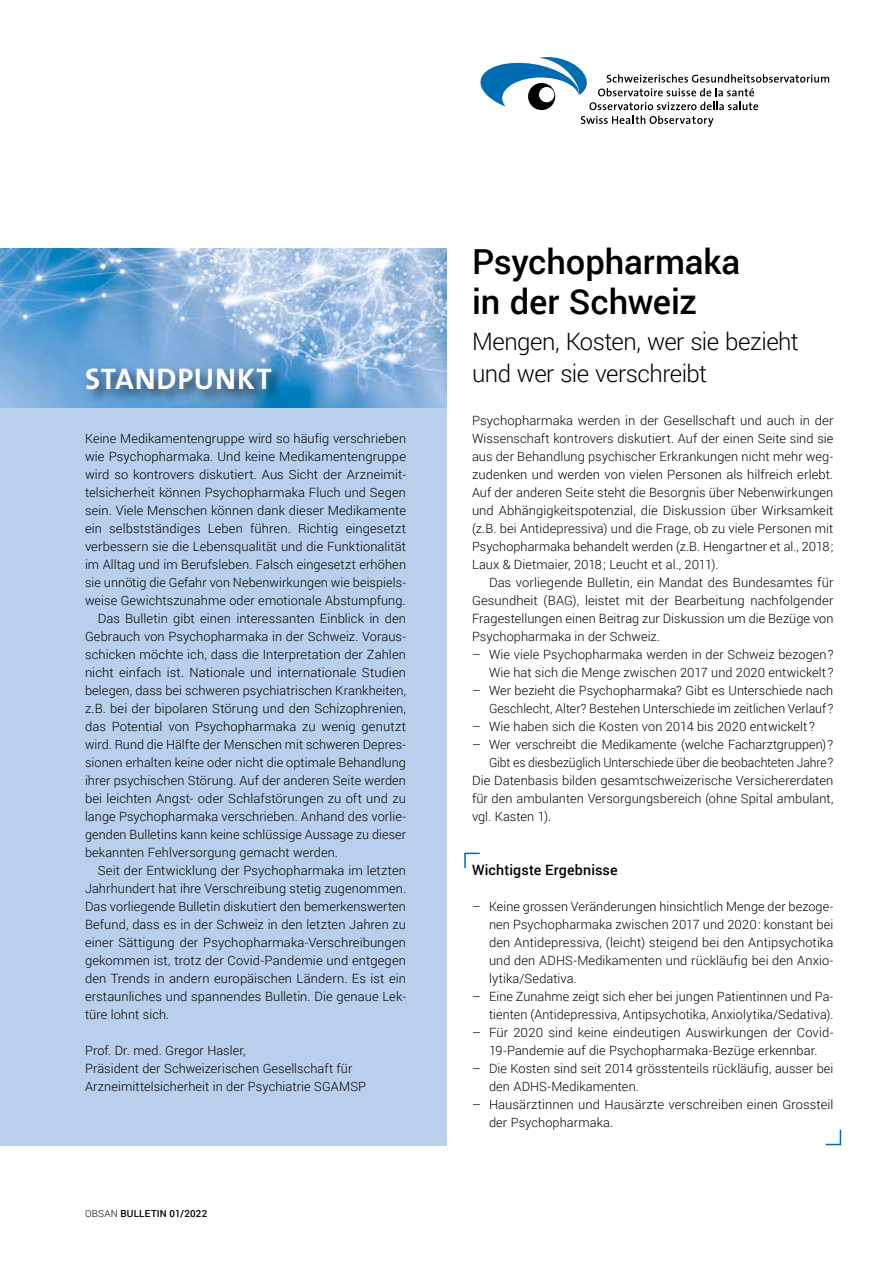
<style>
.page{position:relative;width:893px;height:1263px;background:#fff}
.page>*{position:absolute;margin:0;border:0;box-sizing:border-box;transform-origin:0 0}
.TS_Titel{font:500 34.5px/40.5px "Roboto";letter-spacing:-.005em;color:#000}
.Standpunkt_D{font:700 30px "The Sans OT7";letter-spacing:.03em;color:#fff}
.TS_Untertitel{font:300 24px/31.5px "Roboto";letter-spacing:-.02em;color:#000}
.Untertitel_2_fett{font:500 14.25px "Roboto";letter-spacing:.01em;color:#000}
.Grundtext_D{font:300 12.75px/18px "Roboto";letter-spacing:.005em;color:#000;text-align:justify}
.Grundtext_Einzug{font:300 12.75px/18px "Roboto";letter-spacing:.005em;color:#000;text-align:justify}
.Kopf-Fuss-Zeile_Pagi{font:500 9.75px "Roboto";letter-spacing:.025em;color:#000}
.s1{font-weight:300}
</style>
<div class="page">
<svg style="left:581px;top:116px;width:132px;height:11px"></svg>
<svg style="left:480px;top:57px;width:349px;height:53px"></svg>
<div style="left:0;top:389px;width:446px;height:756px;background:#b8d0eb"></div>
<img style="left:0;top:249px;width:446px;height:158px">
<div style="left:84px;top:365px;width:203px;height:39px;background:#000;opacity:.6"></div>
<svg style="left:464px;top:852px;width:16px;height:17px"></svg>
<svg style="left:825px;top:1129px;width:17px;height:17px"></svg>
<p class="Standpunkt_D" style="left:85px;top:359px;width:188px">STANDPUNKT</p>
<p class="Grundtext_D" style="left:85px;top:429px;width:323px">Keine Medikamentengruppe wird so häufig verschrieben wie Psychopharmaka. Und keine Medikamentengruppe wird so kontrovers diskutiert. Aus Sicht der Arzneimit&shy;telsicherheit können Psychopharmaka Fluch und Segen sein. Viele Menschen können dank dieser Medikamente ein selbstständiges Leben führen. Richtig eingesetzt verbessern sie die Lebensqualität und die Funktionalität im Alltag und im Berufsleben. Falsch eingesetzt erhöhen sie unnötig die Gefahr von Nebenwirkungen wie beispiels&shy;weise Gewichtszunahme oder emotionale Abstumpfung.</p>
<p class="Grundtext_D" style="left:85px;top:609px;width:323px;text-indent:13px">Das Bulletin gibt einen interessanten Einblick in den Gebrauch von Psychopharmaka in der Schweiz. Voraus&shy;schicken möchte ich, dass die Interpretation der Zahlen nicht einfach ist. Nationale und internationale Studien belegen, dass bei schweren psychiatrischen Krankheiten, z.B. bei der bipolaren Störung und den Schizophrenien, das Potential von Psychopharmaka zu wenig genutzt wird. Rund die Hälfte der Menschen mit schweren Depres&shy;sionen erhalten keine oder nicht die optimale Behandlung ihrer psychischen Störung. Auf der anderen Seite werden bei leichten Angst- oder Schlafstörungen zu oft und zu lange Psychopharmaka verschrieben. Anhand des vorlie&shy;genden Bulletins kann keine schlüssige Aussage zu dieser bekannten Fehlversorgung gemacht werden.</p>
<p class="Grundtext_D" style="left:85px;top:861px;width:323px;text-indent:13px">Seit der Entwicklung der Psychopharmaka im letzten Jahrhundert hat ihre Verschreibung stetig zugenommen.<br>Das vorliegende Bulletin diskutiert den bemerkenswerten Befund, dass es in der Schweiz in den letzten Jahren zu einer Sättigung der Psychopharmaka-Verschreibungen gekommen ist, trotz der Covid-Pandemie und entgegen den Trends in andern europäischen Ländern. Es ist ein erstaunliches und spannendes Bulletin. Die genaue Lek&shy;türe lohnt sich.</p>
<p class="Grundtext_D" style="left:85px;top:1041px;width:162px">Prof. Dr. med. Gregor Hasler,</p>
<p class="Grundtext_D" style="left:85px;top:1059px;width:269px">Präsident der Schweizerischen Gesellschaft für</p>
<p class="Grundtext_D" style="left:85px;top:1077px;width:283px">Arzneimittelsicherheit in der Psychiatrie SGAMSP</p>
<p class="Kopf-Fuss-Zeile_Pagi" style="left:85px;top:1207px;width:124px"><span class="s1">OBSAN</span> BULLETIN 01/2022</p>
<h1 class="TS_Titel" style="left:472px;top:240px;width:270px">Psychopharmaka in der Schweiz</h1>
<h1 class="TS_Untertitel" style="left:472px;top:325px;width:328px">Mengen, Kosten, wer sie bezieht und wer sie verschreibt</h1>
<p class="Grundtext_D" style="left:472px;top:411px;width:363px">Psychopharmaka werden in der Gesellschaft und auch in der Wissenschaft kontrovers diskutiert. Auf der einen Seite sind sie aus der Behandlung psychischer Erkrankungen nicht mehr weg&shy;zudenken und werden von vielen Personen als hilfreich erlebt.<br>Auf der anderen Seite steht die Besorgnis über Nebenwirkungen und Abhängigkeitspotenzial, die Diskussion über Wirksamkeit (z.B. bei Antidepressiva) und die Frage, ob zu viele Personen mit Psychopharmaka behandelt werden (z.B. Hengartner et al., 2018; Laux &amp; Dietmaier, 2018; Leucht et al., 2011).</p>
<p class="Grundtext_Einzug" style="left:472px;top:573px;width:363px;text-indent:17px">Das vorliegende Bulletin, ein Mandat des Bundesamtes für Gesundheit (BAG), leistet mit der Bearbeitung nachfolgender Fragestellungen einen Beitrag zur Diskussion um die Bezüge von Psychopharmaka in der Schweiz.</p>
<p class="Grundtext_D" style="left:472px;top:645px;width:363px;text-align:right">– Wie viele Psychopharmaka werden in der Schweiz bezogen?<br>Wie hat sich die Menge zwischen 2017 und 2020 entwickelt?</p>
<p class="Grundtext_D" style="left:472px;top:681px;width:363px;text-align:right">– Wer bezieht die Psychopharmaka? Gibt es Unterschiede nach<br>Geschlecht, Alter? Bestehen Unterschiede im zeitlichen Verlauf ?</p>
<p class="Grundtext_D" style="left:472px;top:717px;width:344px">– Wie haben sich die Kosten von 2014 bis 2020 entwickelt?</p>
<p class="Grundtext_D" style="left:472px;top:735px;width:363px;text-align:right">– Wer verschreibt die Medikamente (welche Facharztgruppen)?<br>Gibt es diesbezüglich Unterschiede über die beobachteten Jahre?</p>
<p class="Grundtext_D" style="left:472px;top:771px;width:363px">Die Datenbasis bilden gesamtschweizerische Versichererdaten für den ambulanten Versorgungsbereich (ohne Spital ambulant, vgl. Kasten 1).</p>
<h4 class="Untertitel_2_fett" style="left:472px;top:860px;width:147px">Wichtigste Ergebnisse</h4>
<p class="Grundtext_D" style="left:489px;top:897px;width:346px;text-indent:-17px">– Keine grossen Veränderungen hinsichtlich Menge der bezoge&shy;nen Psychopharmaka zwischen 2017 und 2020: konstant bei den Antidepressiva, (leicht) steigend bei den Antipsychotika und den ADHS-Medikamenten und rückläufig bei den Anxio&shy;lytika/Sedativa.</p>
<p class="Grundtext_D" style="left:472px;top:987px;width:363px;text-align:right">– Eine Zunahme zeigt sich eher bei jungen Patientinnen und Pa&shy;tienten (Antidepressiva, Antipsychotika, Anxiolytika/Sedativa).</p>
<p class="Grundtext_D" style="left:472px;top:1023px;width:363px;text-align:center">– Für 2020 sind keine eindeutigen Auswirkungen der Covid-<br>19-Pandemie auf die Psychopharmaka-Bezüge erkennbar.</p>
<p class="Grundtext_D" style="left:489px;top:1059px;width:346px;text-indent:-17px">– Die Kosten sind seit 2014 grösstenteils rückläufig, ausser bei den ADHS-Medikamenten.</p>
<p class="Grundtext_D" style="left:489px;top:1095px;width:346px;text-indent:-17px">– Hausärztinnen und Hausärzte verschreiben einen Grossteil der Psychopharmaka.</p>
</div>
